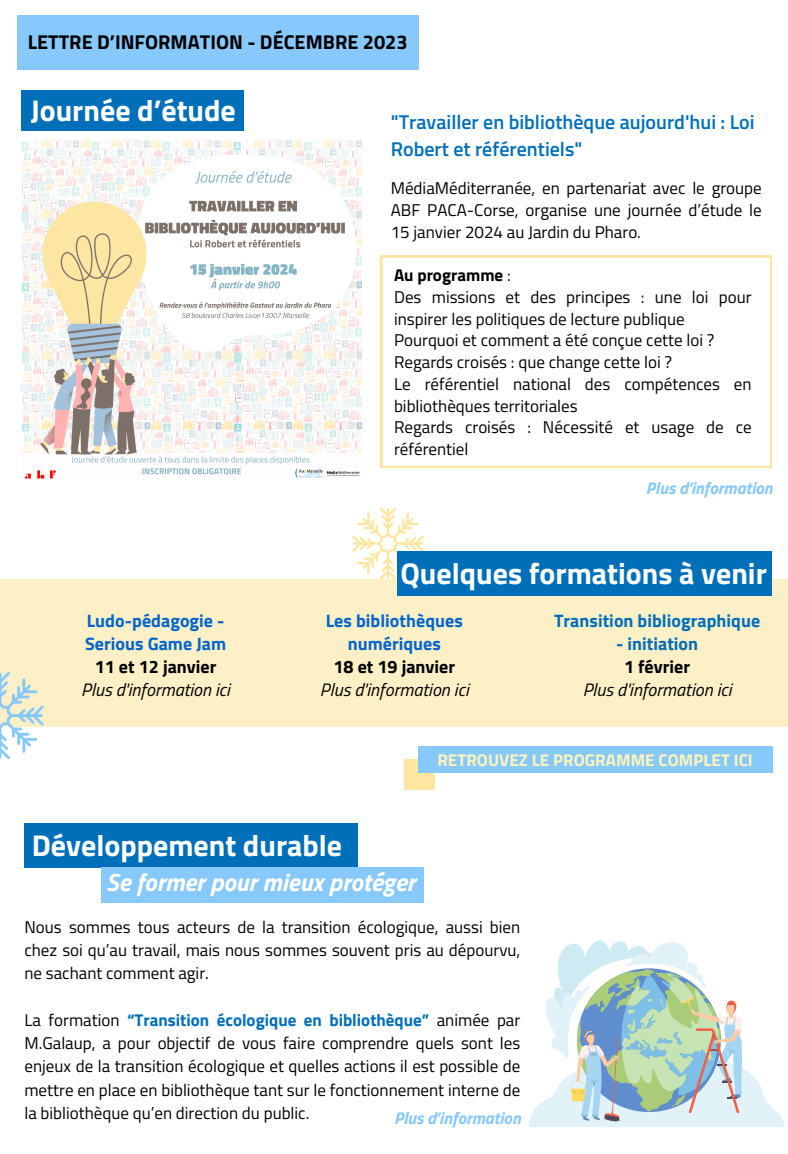
<style>
.page{position:relative;width:788px;height:1154px;background:#fff}
.page>*{position:absolute;margin:0;border:0;box-sizing:border-box;transform-origin:0 0}
.t1{font:700 30px "Titillium Web";color:#fff}
.t2{font:italic 700 25px "Titillium Web";color:#fff}
.t3{font:600 20px/27.8px "Titillium Web";color:#006fba}
.t4{font:700 20px "Titillium Web";color:#000}
.t5{font:italic 18px "Titillium Web";color:#000}
.t6{font:700 18px/23.2px "Titillium Web";color:#06c}
.t7{font:700 18px "Titillium Web";color:#006fba}
.t8{font:700 18px "Titillium Web";color:#000}
.t9{font:17px/23.2px "Titillium Web";color:#000}
.t10{font:italic 700 17px "Titillium Web";color:#87c8fd}
.t11{font:700 17px "Titillium Web";color:#fff4b8}
.t12{font:700 17px "Titillium Web";color:#000}
.s1{font-weight:400}
.s2{font-weight:700;color:#006fba}
</style>
<div class="page">
<svg style="left:352px;top:507px;width:72px;height:72px"></svg>
<div style="left:17px;top:15px;width:401px;height:55px;background:#87c8fd"></div>
<svg style="left:380px;top:255px;width:392px;height:213px"></svg>
<div style="left:21px;top:90px;width:222px;height:41px;background:#006fba"></div>
<div style="left:0;top:579px;width:788px;height:147px;background:#fdefc6"></div>
<div style="left:397px;top:551px;width:375px;height:44px;background:#006fba"></div>
<div style="left:24px;top:823px;width:334px;height:44px;background:#006fba"></div>
<div style="left:102px;top:867px;width:322px;height:35px;background:#87c8fd"></div>
<img style="left:21px;top:139px;width:341px;height:340px">
<div style="left:404px;top:759px;width:31px;height:31px;background:#fde5a2"></div>
<div style="left:418px;top:746px;width:354px;height:26px;background:#87c8fd"></div>
<svg style="left:528px;top:940px;width:257px;height:187px"></svg>
<svg style="left:0;top:672px;width:44px;height:87px"></svg>
<p class="t4" style="left:28px;top:26px;width:381px">LETTRE D’INFORMATION - DÉCEMBRE 2023</p>
<p class="t1" style="left:31px;top:87px;width:207px">Journée d’étude</p>
<p class="t6" style="left:85px;top:608px;width:143px">Ludo-pédagogie -<br>Serious Game Jam</p>
<p class="t8" style="left:95px;top:652px;width:123px">11 et 12 janvier</p>
<p class="t5" style="left:81px;top:676px;width:150px">Plus d'information ici</p>
<p class="t3" style="left:391px;top:107px;width:365px">"Travailler en bibliothèque aujourd'hui : Loi<br>Robert et référentiels"</p>
<p class="t9" style="left:391px;top:177px;width:372px;line-height:21.8px;text-align:justify">MédiaMéditerranée, en partenariat avec le groupe ABF PACA-Corse, organise une journée d’étude le 15 janvier 2024 au Jardin du Pharo.</p>
<p class="t12" style="left:394px;top:262px;width:118px">Au programme <span class="s1">:</span></p>
<p class="t9" style="left:394px;top:286px;width:359px;line-height:21.8px">Des missions et des principes : une loi pour inspirer les politiques de lecture publique</p>
<p class="t9" style="left:394px;top:328px;width:322px">Pourquoi et comment a été conçue cette loi ?</p>
<p class="t9" style="left:394px;top:350px;width:280px">Regards croisés : que change cette loi ?</p>
<p class="t9" style="left:394px;top:373px;width:359px;line-height:21.8px">Le référentiel national des compétences en bibliothèques territoriales</p>
<p class="t9" style="left:394px;top:416px;width:359px;line-height:21.8px">Regards croisés : Nécessité et usage de ce référentiel</p>
<p class="t10" style="left:646px;top:475px;width:128px">Plus d’information</p>
<p class="t1" style="left:400px;top:550px;width:368px">Quelques formations à venir</p>
<p class="t6" style="left:326px;top:608px;width:139px;text-align:center">Les bibliothèques numériques</p>
<p class="t8" style="left:333px;top:652px;width:123px">18 et 19 janvier</p>
<p class="t5" style="left:320px;top:676px;width:150px">Plus d'information ici</p>
<p class="t7" style="left:554px;top:606px;width:208px">Transition bibliographique</p>
<p class="t7" style="left:616px;top:629px;width:84px">- initiation</p>
<p class="t8" style="left:624px;top:652px;width:68px">1 février</p>
<p class="t5" style="left:583px;top:676px;width:150px">Plus d'information ici</p>
<p class="t11" style="left:437px;top:746px;width:317px">RETROUVEZ LE PROGRAMME COMPLET ICI</p>
<p class="t1" style="left:32px;top:821px;width:312px">Développement durable</p>
<p class="t2" style="left:106px;top:862px;width:310px">Se former pour mieux protéger</p>
<p class="t9" style="left:24px;top:914px;width:497px;text-align:justify">Nous sommes tous acteurs de la transition écologique, aussi bien chez soi qu’au travail, mais nous sommes souvent pris au dépourvu, ne sachant comment agir.</p>
<p class="t9" style="left:24px;top:1007px;width:497px;text-align:justify">La formation <span class="s2">“Transition écologique en bibliothèque”</span> animée par M.Galaup, a pour objectif de vous faire comprendre quels sont les enjeux de la transition écologique et quelles actions il est possible de mettre en place en bibliothèque tant sur le fonctionnement interne de la bibliothèque qu’en direction du public.</p>
<p class="t10" style="left:394px;top:1104px;width:128px">Plus d’information</p>
</div>
